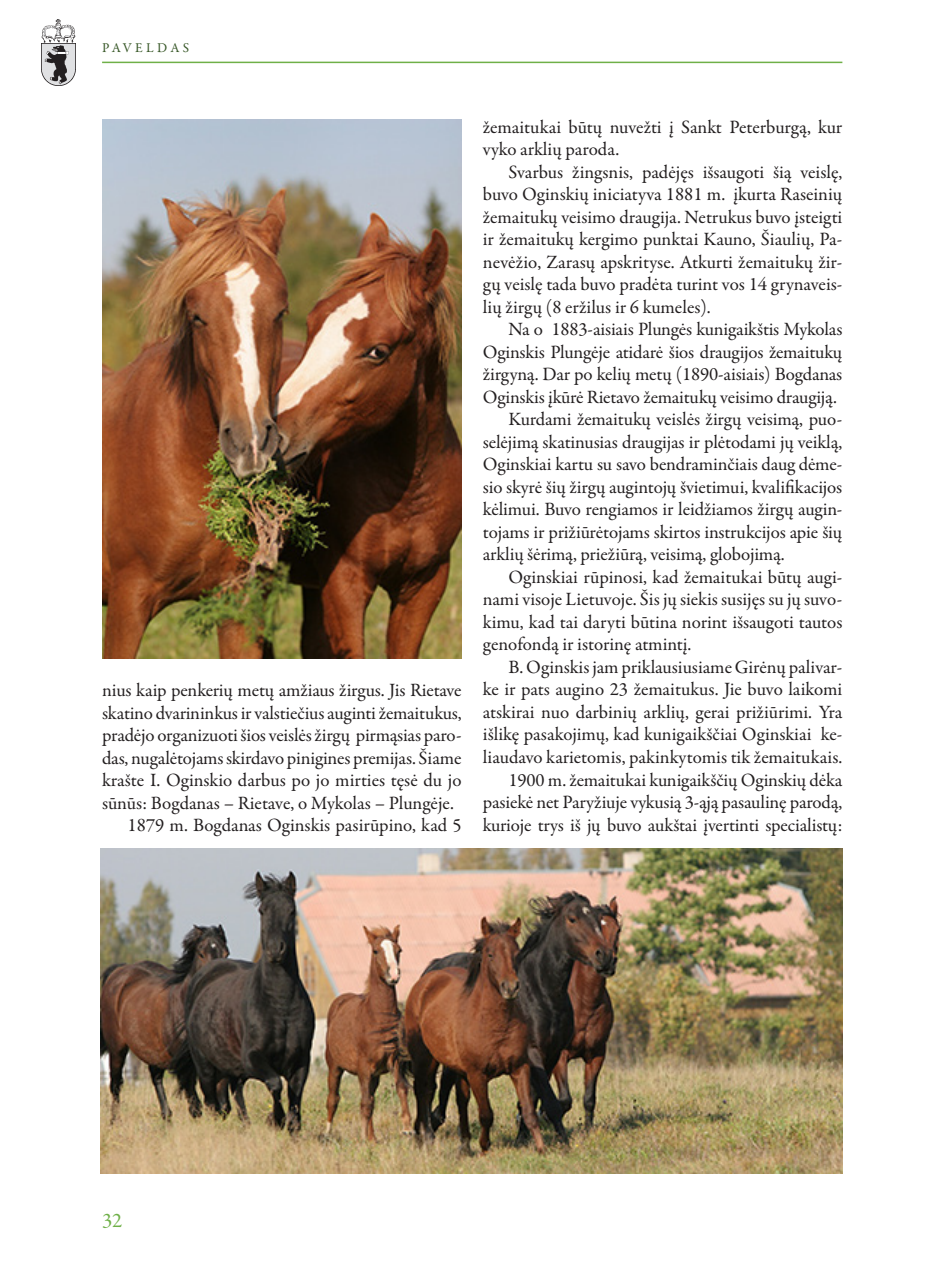
<style>
.page{position:relative;width:936px;height:1276px;background:#fff}
.page>*{position:absolute;margin:0;border:0;box-sizing:border-box;transform-origin:0 0}
.t1{font:21px "Garamond Premr Pro";color:#6fb048}
.tekstas{font:18.9px/22.5px "Garamond Premr Pro";letter-spacing:-.005em;color:#231f20;text-align:justify}
.t2{font:13.5px "Garamond Premr Pro";letter-spacing:.245em;color:#375727}
</style>
<div class="page">
<img style="left:41px;top:19px;width:35px;height:67px">
<hr style="left:102px;top:62px;width:740px;height:1px;background:#6fb048">
<img style="left:102px;top:119px;width:359px;height:539px">
<img style="left:100px;top:848px;width:742px;height:326px">
<p class="t2" style="left:102px;top:39px;width:89px">PAVELDAS</p>
<p class="tekstas" style="left:102px;top:679px;width:361px">nius kaip penkerių metų amžiaus žirgus. Jis Rietave skatino dvarininkus ir valstiečius auginti žemaitukus, pradėjo organizuoti šios veislės žirgų pirmąsias paro&shy;das, nugalėtojams skirdavo pinigines premijas. Šiame krašte I. Oginskio darbus po jo mirties tęsė du jo sūnūs: Bogdanas – Rietave, o Mykolas – Plungėje.</p>
<p class="tekstas" style="left:128px;top:814px;width:335px">1879 m. Bogdanas Oginskis pasirūpino, kad 5</p>
<p class="tekstas" style="left:483px;top:116px;width:361px">žemaitukai būtų nuvežti į Sankt Peterburgą, kur vyko arklių paroda.</p>
<p class="tekstas" style="left:483px;top:161px;width:361px;text-indent:26px">Svarbus žingsnis, padėjęs išsaugoti šią veislę, buvo Oginskių iniciatyva 1881 m. įkurta Raseinių žemaitukų veisimo draugija. Netrukus buvo įsteigti ir žemaitukų kergimo punktai Kauno, Šiaulių, Pa&shy;nevėžio, Zarasų apskrityse. Atkurti žemaitukų žir&shy;gų veislę tada buvo pradėta turint vos 14 grynaveis&shy;lių žirgų (8 eržilus ir 6 kumeles).</p>
<p class="tekstas" style="left:483px;top:319px;width:361px;text-indent:26px">Na o 1883-aisiais Plungės kunigaikštis Mykolas Oginskis Plungėje atidarė šios draugijos žemaitukų žirgyną. Dar po kelių metų (1890-aisiais) Bogdanas Oginskis įkūrė Rietavo žemaitukų veisimo draugiją.</p>
<p class="tekstas" style="left:483px;top:409px;width:361px;text-indent:26px">Kurdami žemaitukų veislės žirgų veisimą, puo&shy;selėjimą skatinusias draugijas ir plėtodami jų veiklą, Oginskiai kartu su savo bendraminčiais daug dėme&shy;sio skyrė šių žirgų augintojų švietimui, kvalifikacijos kėlimui. Buvo rengiamos ir leidžiamos žirgų augin&shy;tojams ir prižiūrėtojams skirtos instrukcijos apie šių arklių šėrimą, priežiūrą, veisimą, globojimą.</p>
<p class="tekstas" style="left:483px;top:566px;width:361px;text-indent:26px">Oginskiai rūpinosi, kad žemaitukai būtų augi&shy;nami visoje Lietuvoje. Šis jų siekis susijęs su jų suvo&shy;kimu, kad tai daryti būtina norint išsaugoti tautos genofondą ir istorinę atmintį.</p>
<p class="tekstas" style="left:483px;top:656px;width:361px;text-indent:26px">B. Oginskis jam priklausiusiame Girėnų palivar&shy;ke ir pats augino 23 žemaitukus. Jie buvo laikomi atskirai nuo darbinių arklių, gerai prižiūrimi. Yra išlikę pasakojimų, kad kunigaikščiai Oginskiai ke&shy;liaudavo karietomis, pakinkytomis tik žemaitukais.</p>
<p class="tekstas" style="left:483px;top:769px;width:361px;text-indent:26px">1900 m. žemaitukai kunigaikščių Oginskių dėka pasiekė net Paryžiuje vykusią 3-ąją pasaulinę parodą, kurioje trys iš jų buvo aukštai įvertinti specialistų:</p>
<p class="t1" style="left:102px;top:1208px;width:22px">32</p>
</div>
